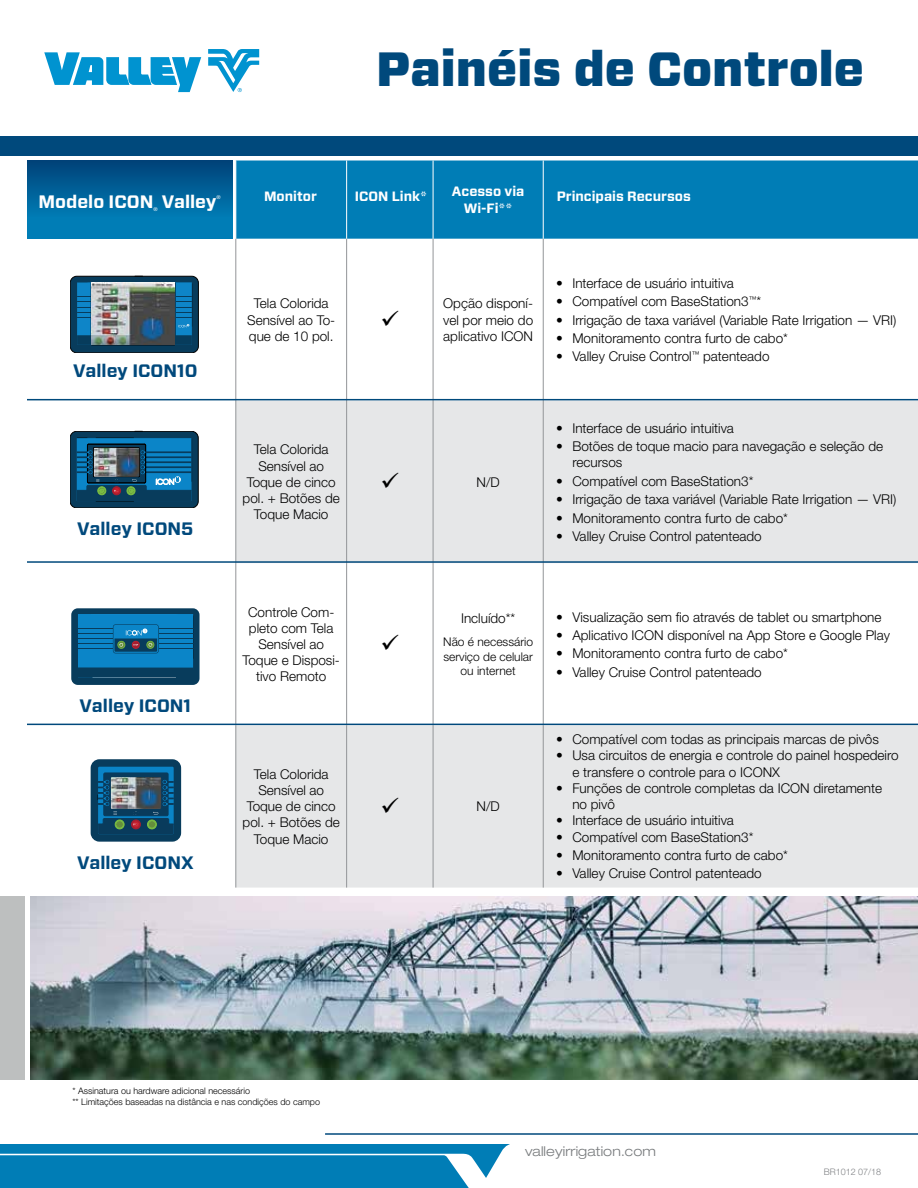
<style>
.page{position:relative;width:918px;height:1188px;background:#fff}
.page>*{position:absolute;margin:0;border:0;box-sizing:border-box;transform-origin:0 0}
.t1{font:900 48px "Forza";color:#00497c}
.t2{font:700 18px "Forza";color:#00497c}
.t3{font:700 18px "Forza";color:#fff}
.t4{font:300 13.5px/16.2px "Helvetica Neue LT Pro";color:#000;text-align:center}
.t5{font:700 13.5px "Forza";color:#fff}
.t6{font:300 expanded 13.5px "Helvetica Neue LT Pro";letter-spacing:.01em;color:#787b7d}
.t7{font:300 12px/14.4px "Helvetica Neue LT Pro";color:#000;text-align:center}
.t8{font:300 9px/10.8px "Helvetica Neue LT Pro";color:#000}
.t9{font:300 9px "Helvetica Neue LT Pro";color:#808285}
.t10{font:5.25px "Helvetica Neue LT Pro";color:#fff}
</style>
<div class="page">
<svg style="left:208px;top:49px;width:51px;height:43px"></svg>
<svg style="left:44px;top:52px;width:157px;height:40px"></svg>
<div style="left:27px;top:160px;width:205px;height:79px;background:#007db6"></div>
<div style="left:27px;top:160px;width:205px;height:57px;background:linear-gradient(to bottom,#004177,#007bb4)"></div>
<div style="left:0;top:137px;width:918px;height:19px;background:#00497c"></div>
<hr style="left:325px;top:1133px;width:593px;height:2px;background:#00497c">
<svg style="left:0;top:1144px;width:510px;height:44px;background:#1789bc"></svg>
<div style="left:0;top:896px;width:25px;height:184px;background:#bdbfbf"></div>
<div style="left:236px;top:160px;width:682px;height:79px;background:#007db6"></div>
<svg style="left:236px;top:401px;width:682px;height:487px;fill:#e6e7e8"></svg>
<hr style="left:235px;top:239px;width:1px;height:162px;background:#939598">
<hr style="left:235px;top:401px;width:1px;height:162px;background:#939598">
<hr style="left:235px;top:563px;width:1px;height:162px;background:#939598">
<hr style="left:235px;top:725px;width:1px;height:163px;background:#939598">
<hr style="left:346px;top:239px;width:1px;height:162px;background:#939598">
<hr style="left:346px;top:401px;width:1px;height:162px;background:#939598">
<hr style="left:346px;top:563px;width:1px;height:162px;background:#939598">
<hr style="left:346px;top:725px;width:1px;height:163px;background:#939598">
<hr style="left:433px;top:239px;width:1px;height:162px;background:#939598">
<hr style="left:543px;top:239px;width:1px;height:162px;background:#939598">
<hr style="left:433px;top:401px;width:1px;height:162px;background:#939598">
<hr style="left:543px;top:401px;width:1px;height:162px;background:#939598">
<hr style="left:433px;top:563px;width:1px;height:162px;background:#939598">
<hr style="left:543px;top:563px;width:1px;height:162px;background:#939598">
<hr style="left:433px;top:725px;width:1px;height:163px;background:#939598">
<hr style="left:543px;top:725px;width:1px;height:163px;background:#939598">
<hr style="left:543px;top:160px;width:1px;height:79px;background:#fff">
<hr style="left:346px;top:160px;width:1px;height:79px;background:#fff">
<hr style="left:433px;top:160px;width:1px;height:79px;background:#fff">
<svg style="left:70px;top:276px;width:128px;height:77px;background:#13557b"></svg>
<img style="left:92px;top:283px;width:82px;height:62px">
<svg style="left:71px;top:431px;width:127px;height:77px;background:#0f547a"></svg>
<img style="left:94px;top:448px;width:45px;height:29px">
<svg style="left:71px;top:608px;width:129px;height:77px;background:#116797"></svg>
<svg style="left:91px;top:759px;width:90px;height:83px;background:#134f71"></svg>
<img style="left:111px;top:777px;width:49px;height:32px">
<hr style="left:27px;top:399px;width:891px;height:1px;background:#00497c">
<hr style="left:27px;top:561px;width:891px;height:2px;background:#00497c">
<hr style="left:27px;top:724px;width:891px;height:1px;background:#00497c">
<img style="left:30px;top:896px;width:888px;height:184px">
<svg style="left:382px;top:473px;width:16px;height:15px"></svg>
<svg style="left:382px;top:635px;width:16px;height:16px"></svg>
<svg style="left:382px;top:797px;width:16px;height:16px"></svg>
<h1 class="t1" style="left:376px;top:37px;width:489px">Painéis de Controle</h1>
<p class="t5" style="left:264px;top:187px;width:54px">Monitor</p>
<p class="t5" style="left:355px;top:187px;width:74px">ICON Link*</p>
<p class="t5" style="left:452px;top:183px;width:74px">Acesso via</p>
<p class="t5" style="left:557px;top:187px;width:136px">Principais Recursos</p>
<h2 class="t3" style="left:38px;top:190px;width:117px">Modelo ICON</h2>
<h2 class="t3" style="left:162px;top:190px;width:56px">Valley</h2>
<p class="t5" style="left:464px;top:199px;width:50px">Wi-Fi**</p>
<p class="t10" style="left:217px;top:194px;width:6px">®</p>
<p class="t10" style="left:154px;top:206px;width:6px">®</p>
<h2 class="t2" style="left:73px;top:359px;width:126px">Valley ICON10</h2>
<h2 class="t2" style="left:77px;top:517px;width:118px">Valley ICON5</h2>
<h2 class="t2" style="left:80px;top:694px;width:113px">Valley ICON1</h2>
<h2 class="t2" style="left:77px;top:851px;width:118px">Valley ICONX</h2>
<p class="t4" style="left:247px;top:295px;width:90px">Tela Colorida<br>Sensível ao To&shy;que de 10 pol.</p>
<p class="t4" style="left:443px;top:295px;width:92px;text-align:justify">Opção disponí&shy;vel por meio do aplicativo ICON</p>
<p class="t4" style="left:243px;top:441px;width:99px">Tela Colorida<br>Sensível ao<br>Toque de cinco pol. + Botões de<br>Toque Macio</p>
<p class="t4" style="left:477px;top:474px;width:25px">N/D</p>
<p class="t4" style="left:556px;top:275px;width:179px">• Interface de usuário intuitiva</p>
<p class="t4" style="left:556px;top:293px;width:207px">• Compatível com BaseStation3<sup>™</sup>*</p>
<p class="t4" style="left:556px;top:311px;width:342px">• Irrigação de taxa variável (Variable Rate Irrigation — VRI)</p>
<p class="t4" style="left:556px;top:330px;width:233px">• Monitoramento contra furto de cabo*</p>
<p class="t4" style="left:556px;top:348px;width:215px">• Valley Cruise Control<sup>™</sup> patenteado</p>
<p class="t4" style="left:556px;top:420px;width:179px">• Interface de usuário intuitiva</p>
<p class="t4" style="left:572px;top:438px;width:312px;text-align:left;text-indent:-16px">• Botões de toque macio para navegação e seleção de recursos</p>
<p class="t4" style="left:556px;top:473px;width:199px">• Compatível com BaseStation3*</p>
<p class="t4" style="left:556px;top:491px;width:342px">• Irrigação de taxa variável (Variable Rate Irrigation — VRI)</p>
<p class="t4" style="left:556px;top:509px;width:233px">• Monitoramento contra furto de cabo*</p>
<p class="t4" style="left:556px;top:528px;width:207px">• Valley Cruise Control patenteado</p>
<p class="t4" style="left:242px;top:603px;width:99px">Controle Com&shy;pleto com Tela<br>Sensível ao<br>Toque e Disposi&shy;tivo Remoto</p>
<p class="t4" style="left:461px;top:610px;width:56px">Incluído**</p>
<p class="t7" style="left:443px;top:634px;width:91px">Não é necessário serviço de celular ou internet</p>
<p class="t4" style="left:243px;top:766px;width:99px">Tela Colorida<br>Sensível ao<br>Toque de cinco pol. + Botões de<br>Toque Macio</p>
<p class="t4" style="left:477px;top:798px;width:25px">N/D</p>
<p class="t4" style="left:556px;top:608px;width:327px">• Visualização sem fio através de tablet ou smartphone</p>
<p class="t4" style="left:556px;top:627px;width:335px">• Aplicativo ICON disponível na App Store e Google Play</p>
<p class="t4" style="left:556px;top:645px;width:233px">• Monitoramento contra furto de cabo*</p>
<p class="t4" style="left:556px;top:663px;width:207px">• Valley Cruise Control patenteado</p>
<p class="t4" style="left:556px;top:731px;width:324px">• Compatível com todas as principais marcas de pivôs</p>
<p class="t4" style="left:572px;top:747px;width:328px;text-align:left;text-indent:-16px">• Usa circuitos de energia e controle do painel hospedeiro e transfere o controle para o ICONX</p>
<p class="t4" style="left:572px;top:780px;width:311px;text-align:left;text-indent:-16px">• Funções de controle completas da ICON diretamente no pivô</p>
<p class="t4" style="left:556px;top:812px;width:179px">• Interface de usuário intuitiva</p>
<p class="t4" style="left:556px;top:828px;width:199px">• Compatível com BaseStation3*</p>
<p class="t4" style="left:556px;top:847px;width:233px">• Monitoramento contra furto de cabo*</p>
<p class="t4" style="left:556px;top:865px;width:207px">• Valley Cruise Control patenteado</p>
<p class="t8" style="left:72px;top:1085px;width:249px">* Assinatura ou hardware adicional necessário<br>** Limitações baseadas na distância e nas condições do campo</p>
<p class="t6" style="left:525px;top:1143px;width:133px">valleyirrigation.com</p>
<p class="t9" style="left:824px;top:1166px;width:59px">BR1012 07/18</p>
</div>
